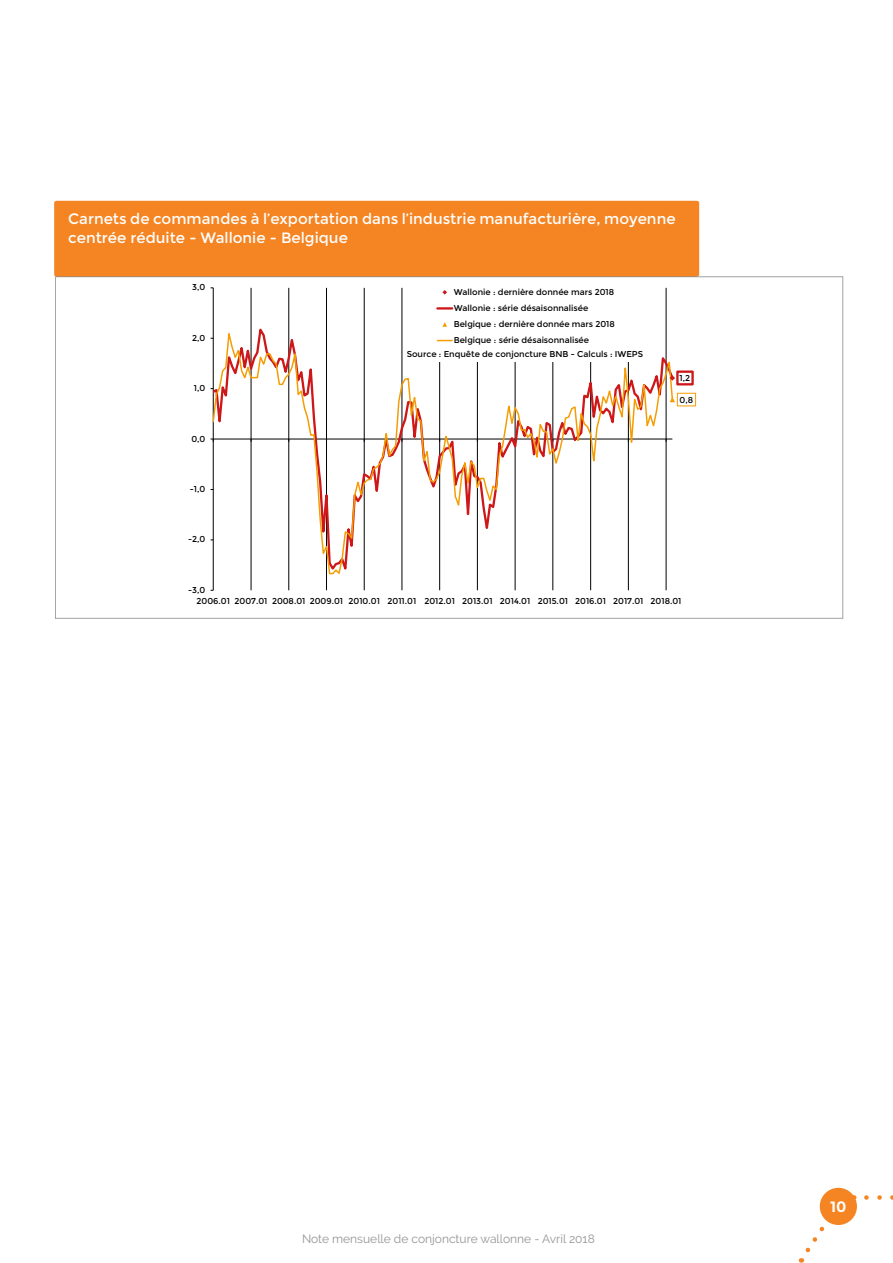
<style>
.page{position:relative;width:893px;height:1263px;background:#fff}
.page>*{position:absolute;margin:0;border:0;box-sizing:border-box;transform-origin:0 0}
.Texte_courant{font:15px/19.5px "Montserrat";color:#fff}
.t1{font:700 15px "Montserrat";color:#fff}
.t2{font:12px "Raleway";color:#939598}
.t3{font:8.55px/16px "Montserrat";color:#000}
</style>
<div class="page">
<div style="left:820px;top:1188px;width:37px;height:37px;background:#f58523;border-radius:50%"></div>
<svg style="left:801px;top:1217px;width:30px;height:46px"></svg>
<svg style="left:866px;top:1195px;width:16px;height:5px"></svg>
<div style="left:54px;top:201px;width:645px;height:76px;background:#f58523"></div>
<hr style="left:251px;top:288px;width:1px;height:302px;background:#000">
<hr style="left:289px;top:288px;width:1px;height:302px;background:#000">
<hr style="left:326px;top:288px;width:1px;height:302px;background:#000">
<hr style="left:364px;top:288px;width:1px;height:302px;background:#000">
<hr style="left:402px;top:288px;width:1px;height:302px;background:#000">
<hr style="left:439px;top:288px;width:1px;height:302px;background:#000">
<hr style="left:477px;top:288px;width:1px;height:302px;background:#000">
<hr style="left:515px;top:288px;width:1px;height:302px;background:#000">
<hr style="left:553px;top:288px;width:1px;height:302px;background:#000">
<hr style="left:590px;top:288px;width:1px;height:302px;background:#000">
<hr style="left:628px;top:288px;width:1px;height:302px;background:#000">
<hr style="left:666px;top:288px;width:1px;height:302px;background:#000">
<hr style="left:213px;top:288px;width:1px;height:302px;background:#000">
<svg style="left:213px;top:324px;width:460px;height:252px"></svg>
<svg style="left:670px;top:375px;width:5px;height:6px"></svg>
<svg style="left:670px;top:397px;width:5px;height:5px"></svg>
<div style="left:676px;top:370px;width:18px;height:15px;background:#fff;border:2px solid #cd1719"></div>
<div style="left:677px;top:393px;width:19px;height:13px;border:1px solid #f59c00"></div>
<div style="left:410px;top:284px;width:232px;height:65px;background:#fff"></div>
<svg style="left:442px;top:290px;width:5px;height:5px"></svg>
<hr style="left:437px;top:307px;width:15px;height:3px;background:#cd1719">
<svg style="left:442px;top:322px;width:5px;height:5px"></svg>
<svg style="left:437px;top:340px;width:15px;height:1px"></svg>
<div style="left:405px;top:346px;width:243px;height:16px;background:#fff"></div>
<p class="Texte_courant" style="left:68px;top:209px;width:609px">Carnets de commandes à l’exportation dans l’industrie manufacturière, moyenne centrée réduite - Wallonie - Belgique</p>
<p class="t3" style="left:192px;top:279px;width:15px">3,0</p>
<p class="t3" style="left:192px;top:330px;width:15px">2,0</p>
<p class="t3" style="left:194px;top:380px;width:13px">1,0</p>
<p class="t3" style="left:191px;top:431px;width:16px">0,0</p>
<p class="t3" style="left:190px;top:481px;width:17px">-1,0</p>
<p class="t3" style="left:188px;top:531px;width:19px">-2,0</p>
<p class="t3" style="left:188px;top:582px;width:19px">-3,0</p>
<p class="t3" style="left:454px;top:284px;width:163px">Wallonie : dernière donnée mars 2018<br>Wallonie : série désaisonnalisée Belgique : dernière donnée mars 2018<br>Belgique : série désaisonnalisée</p>
<p class="t3" style="left:407px;top:346px;width:238px">Source : Enquête de conjoncture BNB - Calculs : IWEPS</p>
<p class="t3" style="left:680px;top:370px;width:12px">1,2</p>
<p class="t3" style="left:680px;top:392px;width:15px">0,8</p>
<p class="t3" style="left:197px;top:593px;width:486px">2006.01 2007.01 2008.01 2009.01 2010.01 2011.01 2012.01 2013.01 2014.01 2015.01 2016.01 2017.01 2018.01</p>
<h2 class="t2" style="left:302px;top:1231px;width:294px">Note mensuelle de conjoncture wallonne - Avril 2018</h2>
<h1 class="t1" style="left:830px;top:1198px;width:18px">10</h1>
</div>
